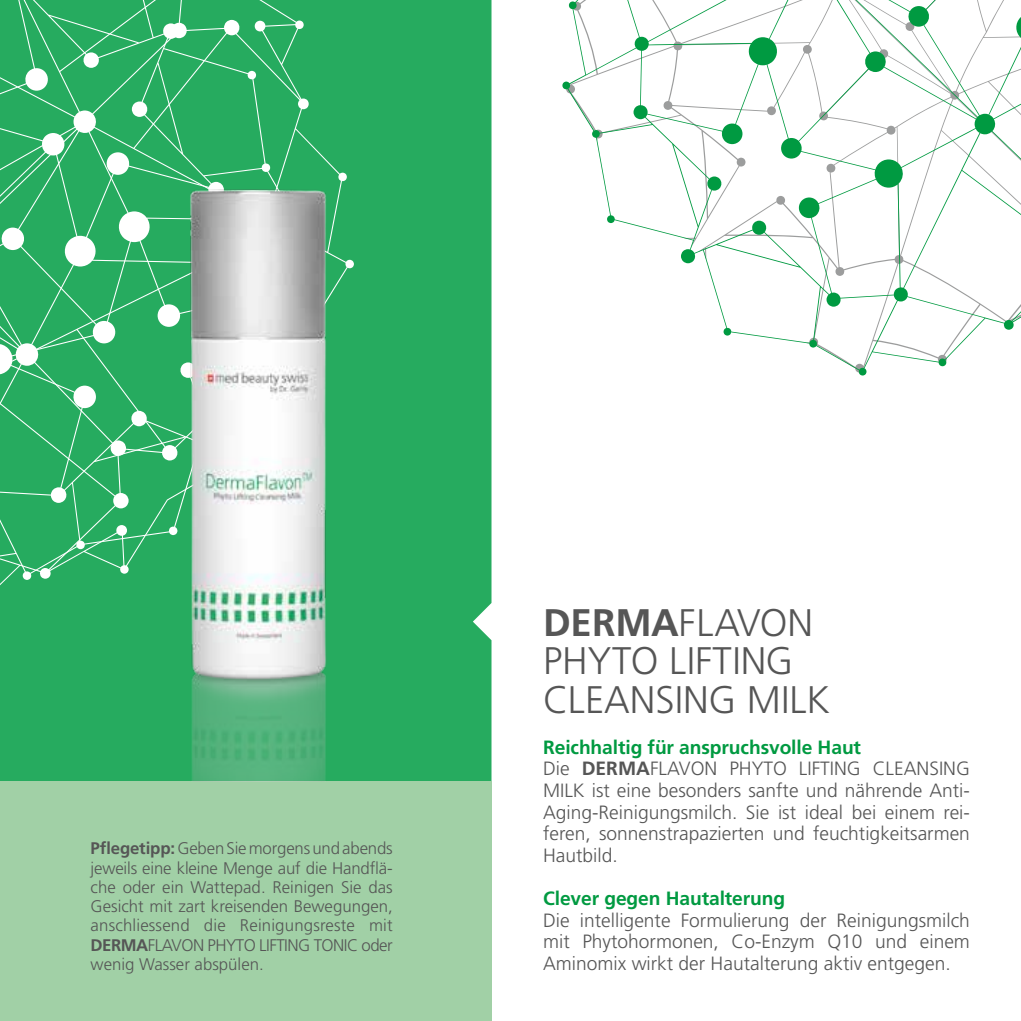
<style>
.page{position:relative;width:1021px;height:1021px;background:#fff}
.page>*{position:absolute;margin:0;border:0;box-sizing:border-box;transform-origin:0 0}
.t1{font:300 38.4px/38.4px "Frutiger LT Std";color:#565656}
.t2{font:300 19.2px/21.6px "Frutiger LT Std";color:#565656}
.t3{font:700 19.2px "Frutiger LT Std";letter-spacing:-.005em;color:#009a41}
.t4{font:300 16.8px/19.2px "Frutiger LT Std";letter-spacing:-.03em;color:#565656;text-align:justify}
.s1{font-weight:700}
.s2{font-weight:700;color:#009a41}
</style>
<div class="page">
<div style="left:0;top:0;width:491px;height:781px;background:#26ab5f"></div>
<div style="left:0;top:781px;width:491px;height:239px;background:#a1d0a6"></div>
<svg style="left:562px;top:0;width:458px;height:375px"></svg>
<div style="left:301px;top:0;width:53px;height:580px;background:#26ab5f"></div>
<svg style="left:0;top:0;width:301px;height:623px;background:#3bb36e"></svg>
<img style="left:169px;top:161px;width:172px;height:620px">
<p class="t4" style="left:91px;top:839px;width:304px"><span class="s1">Pflegetipp:</span> Geben Sie morgens und abends jeweils eine kleine Menge auf die Handflä&shy;che oder ein Wattepad. Reinigen Sie das Gesicht mit zart kreisenden Bewegungen, anschliessend die Reinigungsreste mit <span class="s1">DERMA</span>FLAVON PHYTO LIFTING TONIC oder wenig Wasser abspülen.</p>
<h1 class="t1" style="left:543px;top:604px;width:288px"><span class="s1">DERMA</span>FLAVON<br>PHYTO LIFTING<br>CLEANSING MILK</h1>
<p class="t2" style="left:543px;top:736px;width:428px"><span class="s2">Reichhaltig für anspruchsvolle Haut<br></span>Die <span class="s1">DERMA</span>FLAVON PHYTO LIFTING CLEANSING MILK ist eine besonders sanfte und nährende Anti-Aging-Reinigungsmilch. Sie ist ideal bei einem rei&shy;feren, sonnenstrapazierten und feuchtigkeitsarmen Hautbild.</p>
<p class="t3" style="left:543px;top:887px;width:244px">Clever gegen Hautalterung</p>
<p class="t2" style="left:543px;top:909px;width:428px;text-align:justify">Die intelligente Formulierung der Reinigungsmilch mit Phytohormonen, Co-Enzym Q10 und einem Aminomix wirkt der Hautalterung aktiv entgegen.</p>
</div>
